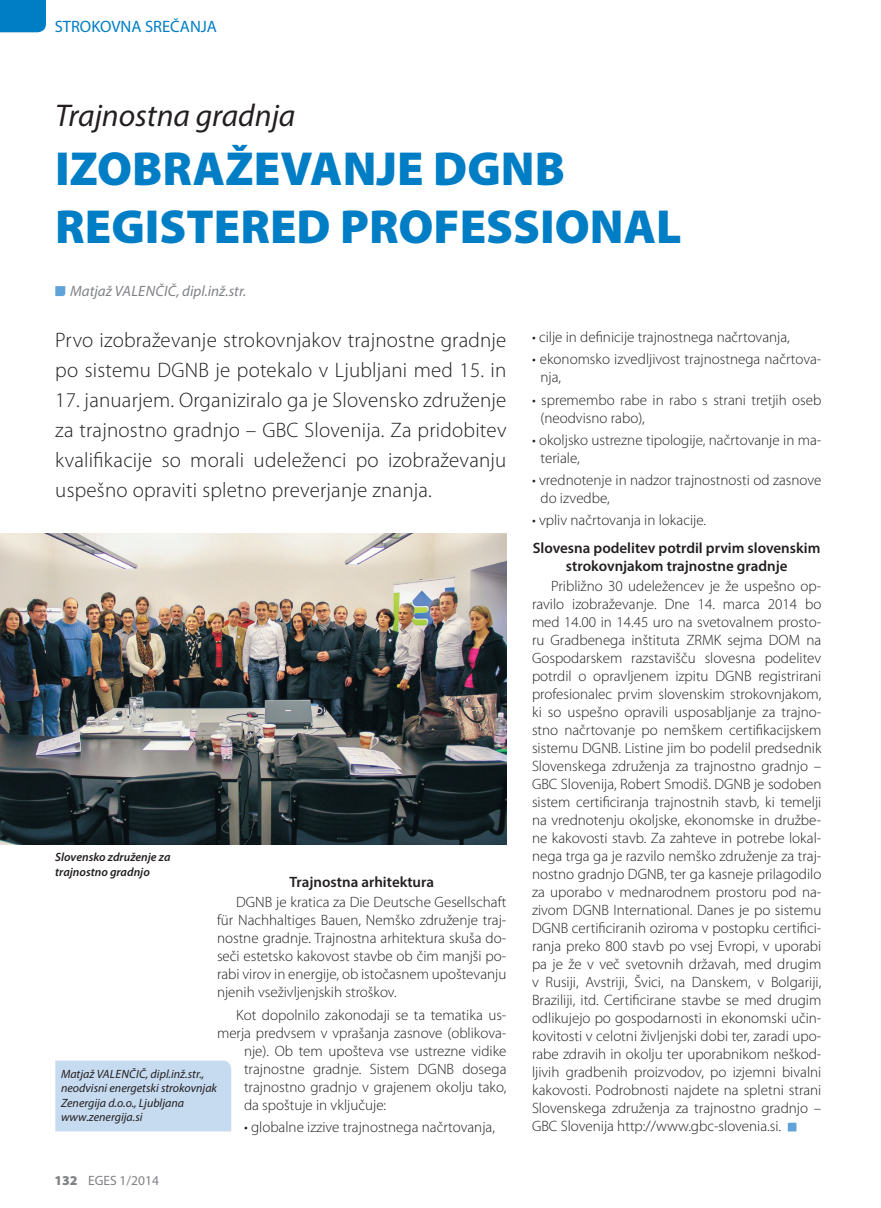
<style>
.page{position:relative;width:881px;height:1208px;background:#fff}
.page>*{position:absolute;margin:0;border:0;box-sizing:border-box;transform-origin:0 0}
.Naslov{font:900 48px/57.6px "Myriad Pro";color:#007ec5}
.Nadnaslov{font:italic 31.5px "Myriad Pro";color:#231f20}
.Sazetak{font:300 21px/30px "Myriad Pro";letter-spacing:.01em;color:#231f20}
.t1{font:16.5px "Myriad Pro";color:#007ec5}
.Tekst{font:300 15px/18px "Myriad Pro";color:#231f20;text-align:justify}
.Nabrajanje{font:300 15px/18px "Myriad Pro";color:#231f20}
.Međunaslov{font:600 15px/18px "Myriad Pro";color:#231f20;text-align:center}
.Autor{font:italic 15px "Myriad Pro";color:#808285}
.t2{font:13.5px "Myriad Pro";color:#808285}
.Napomena{font:italic 12px "Myriad Pro";color:#231f20}
.Potpis_slike_gore{font:italic 600 12px/14.4px "Myriad Pro";color:#231f20}
.s1{font-weight:900}
</style>
<div class="page">
<svg style="left:787px;top:1122px;width:9px;height:9px"></svg>
<div style="left:55px;top:1060px;width:176px;height:71px;background:#c6daf0"></div>
<svg style="left:55px;top:286px;width:10px;height:10px"></svg>
<img style="left:0;top:533px;width:506px;height:312px">
<svg style="left:0;top:0;width:46px;height:32px"></svg>
<p class="t1" style="left:55px;top:17px;width:164px">STROKOVNA SREČANJA</p>
<p class="Nadnaslov" style="left:55px;top:96px;width:241px">Trajnostna gradnja</p>
<p class="Naslov" style="left:55px;top:140px;width:627px">IZOBRAŽEVANJE DGNB<br>REGISTERED PROFESSIONAL</p>
<p class="Autor" style="left:70px;top:282px;width:178px">Matjaž VALENČIČ, dipl.inž.str.</p>
<p class="Sazetak" style="left:55px;top:325px;width:452px">Prvo izobraževanje strokovnjakov trajnostne gradnje po sistemu DGNB je potekalo v Ljubljani med 15. in</p>
<p class="Sazetak" style="left:55px;top:385px;width:452px;text-align:justify">17. januarjem. Organiziralo ga je Slovensko združenje za trajnostno gradnjo – GBC Slovenija. Za pridobitev kvalifikacije so morali udeleženci po izobraževanju uspešno opraviti spletno preverjanje znanja.</p>
<p class="Potpis_slike_gore" style="left:55px;top:850px;width:117px">Slovensko združenje za trajnostno gradnjo</p>
<p class="Međunaslov" style="left:289px;top:872px;width:146px">Trajnostna arhitektura</p>
<p class="Tekst" style="left:217px;top:893px;width:291px;text-indent:19px">DGNB je kratica za Die Deutsche Gesellschaft für Nachhaltiges Bauen, Nemško združenje traj&shy;nostne gradnje. Trajnostna arhitektura skuša do&shy;seči estetsko kakovost stavbe ob čim manjši po&shy;rabi virov in energije, ob istočasnem upoštevanju njenih vseživljenjskih stroškov.</p>
<p class="Tekst" style="left:236px;top:1006px;width:272px">Kot dopolnilo zakonodaji se ta tematika us-</p>
<p class="Tekst" style="left:217px;top:1024px;width:291px">merja predvsem v vprašanja zasnove (oblikova-</p>
<p class="Tekst" style="left:244px;top:1042px;width:264px">nje). Ob tem upošteva vse ustrezne vidike</p>
<p class="Tekst" style="left:244px;top:1060px;width:264px">trajnostne gradnje. Sistem DGNB dosega</p>
<p class="Tekst" style="left:244px;top:1078px;width:264px">trajnostno gradnjo v grajenem okolju tako,</p>
<p class="Tekst" style="left:244px;top:1096px;width:144px">da spoštuje in vključuje:</p>
<p class="Nabrajanje" style="left:244px;top:1118px;width:252px">• globalne izzive trajnostnega načrtovanja,</p>
<p class="Napomena" style="left:61px;top:1066px;width:145px">Matjaž VALENČIČ, dipl.inž.str.,</p>
<p class="Napomena" style="left:61px;top:1081px;width:157px">neodvisni energetski strokovnjak</p>
<p class="Napomena" style="left:61px;top:1095px;width:124px">Zenergija d.o.o., Ljubljana</p>
<p class="Napomena" style="left:61px;top:1109px;width:83px">www.zenergija.si</p>
<p class="t2" style="left:54px;top:1172px;width:106px"><span class="s1">132</span> EGES 1/2014</p>
<p class="Nabrajanje" style="left:531px;top:328px;width:259px">• cilje in definicije trajnostnega načrtovanja,</p>
<p class="Nabrajanje" style="left:540px;top:350px;width:282px;text-indent:-9px">• ekonomsko izvedljivost trajnostnega načrtova&shy;nja,</p>
<p class="Nabrajanje" style="left:540px;top:391px;width:282px;text-indent:-9px">• spremembo rabe in rabo s strani tretjih oseb (neodvisno rabo),</p>
<p class="Nabrajanje" style="left:540px;top:431px;width:282px;text-indent:-9px">• okoljsko ustrezne tipologije, načrtovanje in ma&shy;teriale,</p>
<p class="Nabrajanje" style="left:540px;top:471px;width:282px;text-indent:-9px">• vrednotenje in nadzor trajnostnosti od zasnove do izvedbe,</p>
<p class="Nabrajanje" style="left:531px;top:511px;width:176px">• vpliv načrtovanja in lokacije.</p>
<p class="Međunaslov" style="left:532px;top:538px;width:289px">Slovesna podelitev potrdil prvim slovenskim strokovnjakom trajnostne gradnje</p>
<p class="Tekst" style="left:531px;top:577px;width:291px;text-indent:19px">Približno 30 udeležencev je že uspešno op&shy;ravilo izobraževanje. Dne 14. marca 2014 bo med 14.00 in 14.45 uro na svetovalnem prosto&shy;ru Gradbenega inštituta ZRMK sejma DOM na Gospodarskem razstavišču slovesna podelitev potrdil o opravljenem izpitu DGNB registrirani profesionalec prvim slovenskim strokovnjakom, ki so uspešno opravili usposabljanje za trajno&shy;stno načrtovanje po nemškem certifikacijskem sistemu DGNB. Listine jim bo podelil predsednik Slovenskega združenja za trajnostno gradnjo – GBC Slovenija, Robert Smodiš. DGNB je sodoben sistem certificiranja trajnostnih stavb, ki temelji na vrednotenju okoljske, ekonomske in družbe&shy;ne kakovosti stavb. Za zahteve in potrebe lokal&shy;nega trga ga je razvilo nemško združenje za traj&shy;nostno gradnjo DGNB, ter ga kasneje prilagodilo za uporabo v mednarodnem prostoru pod na&shy;zivom DGNB International. Danes je po sistemu DGNB certificiranih oziroma v postopku certifici&shy;ranja preko 800 stavb po vsej Evropi, v uporabi pa je že v več svetovnih državah, med drugim v Rusiji, Avstriji, Švici, na Danskem, v Bolgariji, Braziliji, itd. Certificirane stavbe se med drugim odlikujejo po gospodarnosti in ekonomski učin&shy;kovitosti v celotni življenjski dobi ter, zaradi upo&shy;rabe zdravih in okolju ter uporabnikom neškod&shy;ljivih gradbenih proizvodov, po izjemni bivalni kakovosti. Podrobnosti najdete na spletni strani Slovenskega združenja za trajnostno gradnjo – GBC Slovenija http://www.gbc-slovenia.si.</p>
</div>
